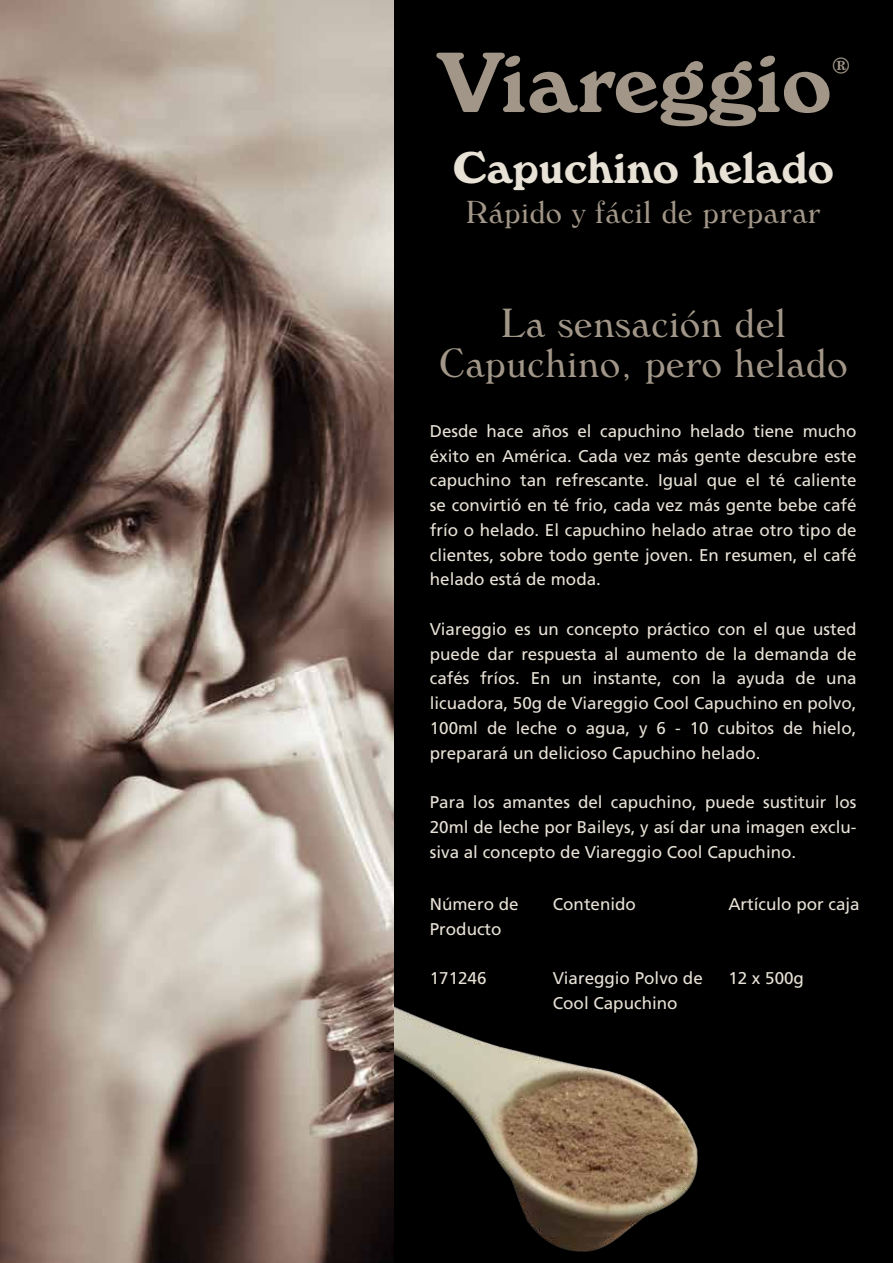
<style>
.page{position:relative;width:893px;height:1263px;background:#000}
.page>*{position:absolute;margin:0;border:0;box-sizing:border-box;transform-origin:0 0}
.t1{font:83.55px "Windsor BT";color:#a19687}
.t2{font:43.5px "Windsor BT";color:#e7e1d6}
.t3{font:300 41.55px/40.2px "Windsor BT";color:#a19687;text-align:center}
.t4{font:300 32.55px "Windsor BT";color:#a19687}
.t5{font:22.5px "Windsor BT";color:#a19687}
.t6{font:16.95px/24.8px "Frutiger";color:#e7e1d6;text-align:justify}
</style>
<div class="page">
<img style="left:394px;top:1006px;width:303px;height:245px">
<img style="left:0;top:0;width:394px;height:1263px">
<h1 class="t1" style="left:436px;top:34px;width:397px">Viareggio</h1>
<h3 class="t5" style="left:832px;top:52px;width:20px">®</h3>
<h2 class="t2" style="left:452px;top:142px;width:383px">Capuchino helado</h2>
<h3 class="t4" style="left:465px;top:192px;width:357px">Rápido y fácil de preparar</h3>
<h3 class="t3" style="left:439px;top:302px;width:410px">La sensación del<br>Capuchino, pero helado</h3>
<p class="t6" style="left:430px;top:419px;width:428px">Desde hace años el capuchino helado tiene mucho éxito en América. Cada vez más gente descubre este capuchino tan refrescante. Igual que el té caliente se convirtió en té frio, cada vez más gente bebe café frío o helado. El capuchino helado atrae otro tipo de clientes, sobre todo gente joven. En resumen, el café helado está de moda.</p>
<p class="t6" style="left:430px;top:617px;width:428px">Viareggio es un concepto práctico con el que usted puede dar respuesta al aumento de la demanda de cafés fríos. En un instante, con la ayuda de una licuadora, 50g de Viareggio Cool Capuchino en polvo, 100ml de leche o agua, y 6 - 10 cubitos de hielo, preparará un delicioso Capuchino helado.</p>
<p class="t6" style="left:430px;top:790px;width:428px">Para los amantes del capuchino, puede sustituir los 20ml de leche por Baileys, y así dar una imagen exclu&shy;siva al concepto de Viareggio Cool Capuchino.</p>
<p class="t6" style="left:430px;top:892px;width:90px">Número de</p>
<p class="t6" style="left:553px;top:892px;width:85px">Contenido</p>
<p class="t6" style="left:728px;top:892px;width:133px">Artículo por caja</p>
<p class="t6" style="left:430px;top:916px;width:73px">Producto</p>
<p class="t6" style="left:430px;top:966px;width:58px">171246</p>
<p class="t6" style="left:553px;top:966px;width:152px">Viareggio Polvo de</p>
<p class="t6" style="left:728px;top:966px;width:77px">12 x 500g</p>
<p class="t6" style="left:553px;top:991px;width:126px">Cool Capuchino</p>
</div>
